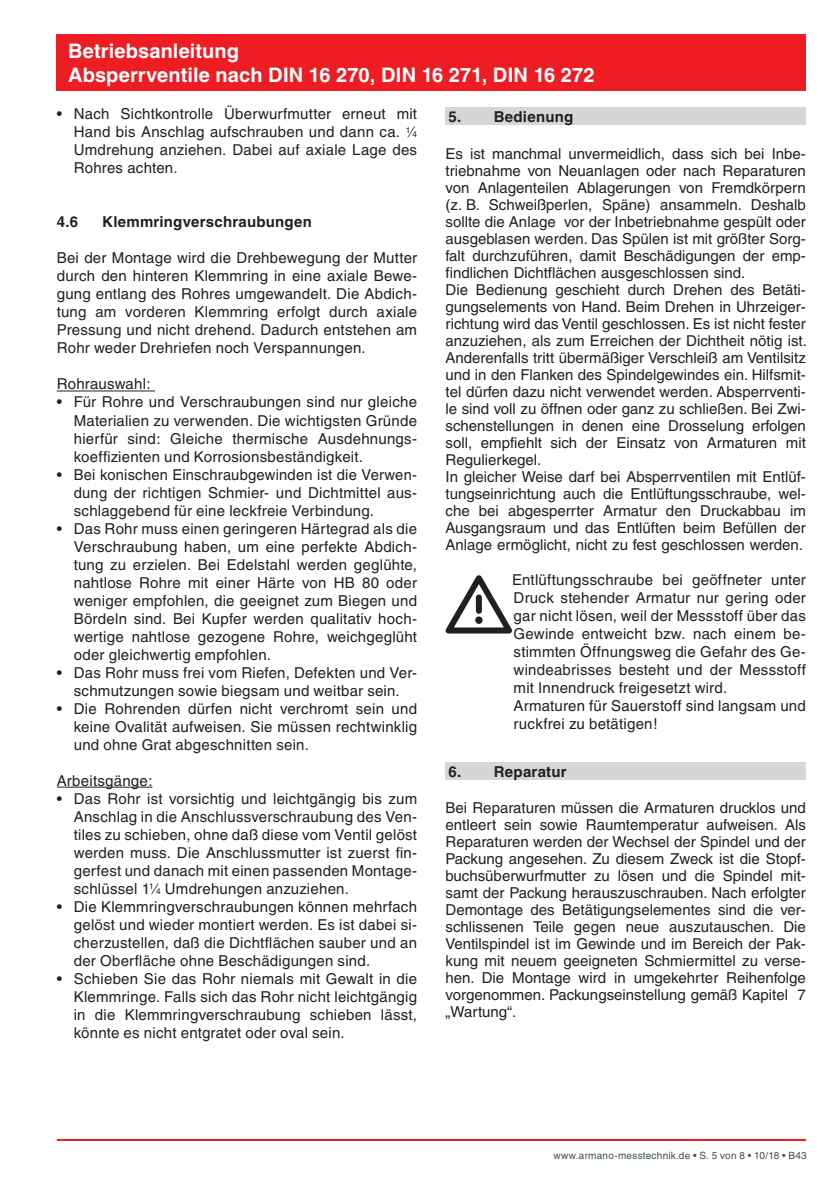
<style>
.page{position:relative;width:840px;height:1191px;background:#fff}
.page>*{position:absolute;margin:0;border:0;box-sizing:border-box;transform-origin:0 0}
.t1{font:700 20px/24px "Helvetica";letter-spacing:.005em;color:#fff}
.t2{font:15px/18px "Helvetica";color:#231f20;text-align:justify}
.t3{font:700 15px "Helvetica";letter-spacing:.015em;color:#231f20}
.t4{font:10px "Helvetica";letter-spacing:.025em;color:#3d4f51}
.s1{font-size:8.2px}
</style>
<div class="page">
<hr style="left:57px;top:1139px;width:748px;height:2px;background:#ee1d23">
<div style="left:57px;top:34px;width:748px;height:57px;background:#ee1d23"></div>
<hr style="left:57px;top:390px;width:98px;height:1px;background:#231f20">
<hr style="left:57px;top:786px;width:95px;height:1px;background:#231f20">
<div style="left:445px;top:108px;width:360px;height:17px;background:#d5d6d8"></div>
<svg style="left:445px;top:575px;width:67px;height:58px"></svg>
<div style="left:475px;top:616px;width:7px;height:8px;background:#231f20;border-radius:50%"></div>
<div style="left:445px;top:762px;width:360px;height:17px;background:#d5d6d8"></div>
<h1 class="t1" style="left:68px;top:39px;width:527px">Betriebsanleitung<br>Absperrventile nach DIN 16 270, DIN 16 271, DIN 16 272</h1>
<p class="t2" style="left:74px;top:105px;width:344px;text-indent:-17px">• Nach Sichtkontrolle Überwurfmutter erneut mit Hand bis Anschlag aufschrauben und dann ca. <sup>1</sup>⁄<span class="s1">4<br></span>Umdrehung anziehen. Dabei auf axiale Lage des Rohres achten.</p>
<p class="t3" style="left:448px;top:108px;width:126px">5. Bedienung</p>
<p class="t2" style="left:445px;top:145px;width:362px;line-height:17px;text-align:left">Es ist manchmal unvermeidlich, dass sich bei Inbe&shy;triebnahme von Neuanlagen oder nach Reparaturen von Anlagenteilen Ablagerungen von Fremdkörpern (z. B. Schweißperlen, Späne) ansammeln. Deshalb sollte die Anlage vor der Inbetriebnahme gespült oder ausgeblasen werden. Das Spülen ist mit größter Sorg&shy;falt durchzuführen, damit Beschädigungen der emp&shy;findlichen Dichtflächen ausgeschlossen sind.<br>Die Bedienung geschieht durch Drehen des Betäti&shy;gungselements von Hand. Beim Drehen in Uhrzeiger&shy;richtung wird das Ventil geschlossen. Es ist nicht fester anzuziehen, als zum Erreichen der Dichtheit nötig ist.<br>Anderenfalls tritt übermäßiger Verschleiß am Ventilsitz und in den Flanken des Spindelgewindes ein. Hilfsmit&shy;tel dürfen dazu nicht verwendet werden. Absperrventi&shy;le sind voll zu öffnen oder ganz zu schließen. Bei Zwi&shy;schenstellungen in denen eine Drosselung erfolgen soll, empfiehlt sich der Einsatz von Armaturen mit Regulierkegel.<br>In gleicher Weise darf bei Absperrventilen mit Entlüf&shy;tungseinrichtung auch die Entlüftungsschraube, wel&shy;che bei abgesperrter Armatur den Druckabbau im Ausgangsraum und das Entlüften beim Befüllen der Anlage ermöglicht, nicht zu fest geschlossen werden.</p>
<p class="t2" style="left:512px;top:571px;width:295px;text-align:left">Entlüftungsschraube bei geöffneter unter Druck stehender Armatur nur gering oder gar nicht lösen, weil der Messstoff über das Gewinde entweicht bzw. nach einem be&shy;stimmten Öffnungsweg die Gefahr des Ge&shy;windeabrisses besteht und der Messstoff mit Innendruck freigesetzt wird.<br>Armaturen für Sauerstoff sind langsam und ruckfrei zu betätigen!</p>
<p class="t3" style="left:448px;top:762px;width:120px">6. Reparatur</p>
<p class="t2" style="left:445px;top:799px;width:362px;line-height:17px">Bei Reparaturen müssen die Armaturen drucklos und entleert sein sowie Raumtemperatur aufweisen. Als Reparaturen werden der Wechsel der Spindel und der Packung angesehen. Zu diesem Zweck ist die Stopf&shy;buchsüberwurfmutter zu lösen und die Spindel mit&shy;samt der Packung herauszuschrauben. Nach erfolgter Demontage des Betätigungselementes sind die ver&shy;schlissenen Teile gegen neue auszutauschen. Die Ventilspindel ist im Gewinde und im Bereich der Pac&shy;kung mit neuem geeigneten Schmiermittel zu verse&shy;hen. Die Montage wird in umgekehrter Reihenfolge vorgenommen. Packungseinstellung gemäß Kapitel 7 „Wartung“.</p>
<p class="t3" style="left:57px;top:213px;width:23px">4.6</p>
<p class="t3" style="left:102px;top:213px;width:211px">Klemmringverschraubungen</p>
<p class="t2" style="left:57px;top:249px;width:362px">Bei der Montage wird die Drehbewegung der Mutter durch den hinteren Klemmring in eine axiale Bewe&shy;gung entlang des Rohres umgewandelt. Die Abdich&shy;tung am vorderen Klemmring erfolgt durch axiale Pressung und nicht drehend. Dadurch entstehen am Rohr weder Drehriefen noch Verspannungen.</p>
<p class="t2" style="left:57px;top:375px;width:95px">Rohrauswahl:</p>
<p class="t2" style="left:74px;top:393px;width:344px;text-indent:-17px">• Für Rohre und Verschraubungen sind nur gleiche Materialien zu verwenden. Die wichtigsten Gründe hierfür sind: Gleiche thermische Ausdehnungs&shy;koeffizienten und Korrosionsbeständigkeit.</p>
<p class="t2" style="left:74px;top:465px;width:344px;text-indent:-17px">• Bei konischen Einschraubgewinden ist die Verwen&shy;dung der richtigen Schmier- und Dichtmittel aus&shy;schlaggebend für eine leckfreie Verbindung.</p>
<p class="t2" style="left:74px;top:519px;width:344px;text-indent:-17px">• Das Rohr muss einen geringeren Härtegrad als die Verschraubung haben, um eine perfekte Abdich&shy;tung zu erzielen. Bei Edelstahl werden geglühte, nahtlose Rohre mit einer Härte von HB 80 oder weniger empfohlen, die geeignet zum Biegen und Bördeln sind. Bei Kupfer werden qualitativ hoch&shy;wertige nahtlose gezogene Rohre, weichgeglüht oder gleichwertig empfohlen.</p>
<p class="t2" style="left:57px;top:663px;width:361px;text-align:center">• Das Rohr muss frei vom Riefen, Defekten und Ver&shy;schmutzungen sowie biegsam und weitbar sein.</p>
<p class="t2" style="left:74px;top:699px;width:345px;text-indent:-17px">• Die Rohrenden dürfen nicht verchromt sein und keine Ovalität aufweisen. Sie müssen rechtwinklig und ohne Grat abgeschnitten sein.</p>
<p class="t2" style="left:57px;top:771px;width:97px">Arbeitsgänge:</p>
<p class="t2" style="left:74px;top:789px;width:345px;text-indent:-17px">• Das Rohr ist vorsichtig und leichtgängig bis zum Anschlag in die Anschlussverschraubung des Ven&shy;tiles zu schieben, ohne daß diese vom Ventil gelöst werden muss. Die Anschlussmutter ist zuerst fin&shy;gerfest und danach mit einen passenden Montage&shy;schlüssel 1<sup>1</sup>⁄<span class="s1">4</span> Umdrehungen anzuziehen.</p>
<p class="t2" style="left:74px;top:897px;width:344px;text-indent:-17px">• Die Klemmringverschraubungen können mehrfach gelöst und wieder montiert werden. Es ist dabei si&shy;cherzustellen, daß die Dichtflächen sauber und an der Oberfläche ohne Beschädigungen sind.</p>
<p class="t2" style="left:74px;top:969px;width:344px;text-indent:-17px">• Schieben Sie das Rohr niemals mit Gewalt in die Klemmringe. Falls sich das Rohr nicht leichtgängig in die Klemmringverschraubung schieben lässt, könnte es nicht entgratet oder oval sein.</p>
<p class="t4" style="left:553px;top:1149px;width:254px">www.armano-messtechnik.de • S. 5 von 8 • 10/18 • B43</p>
</div>
